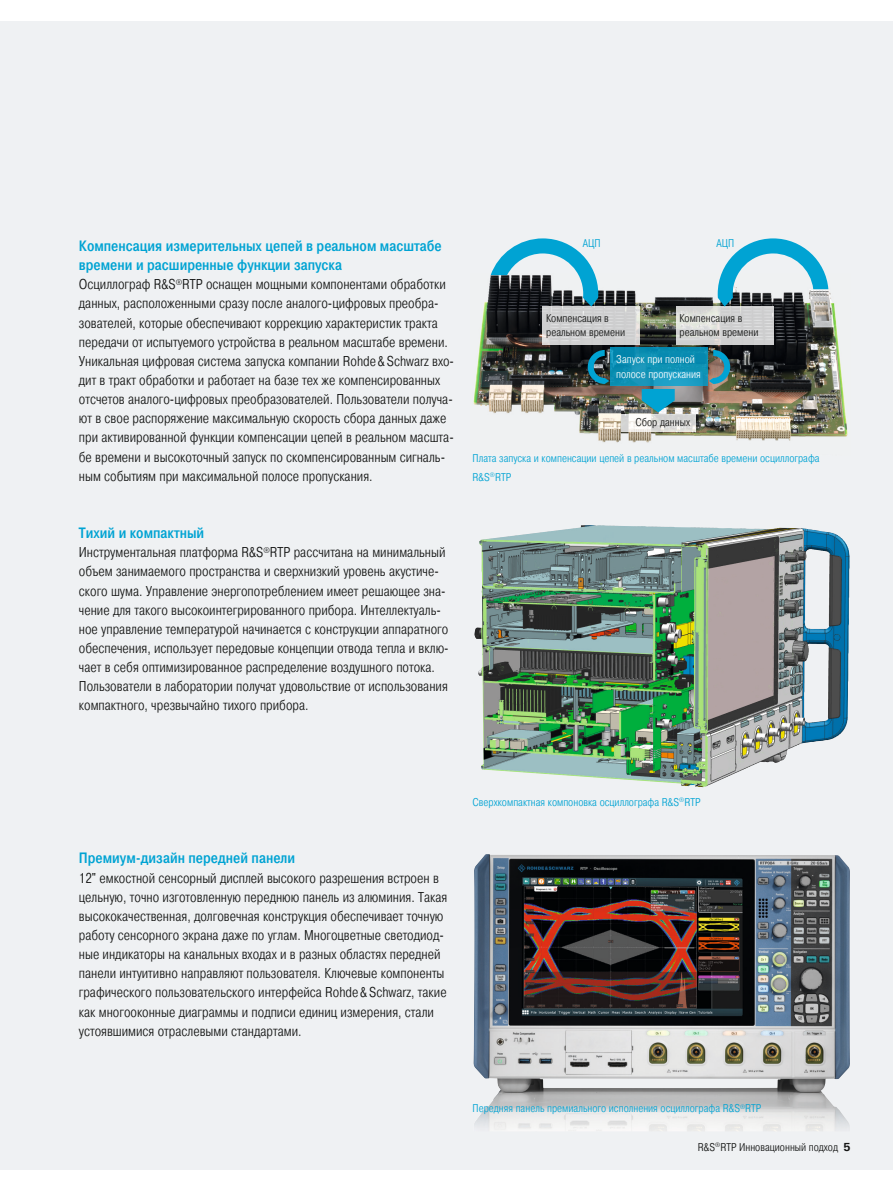
<style>
.page{position:relative;width:893px;height:1191px;background:#fff}
.page>*{position:absolute;margin:0;border:0;box-sizing:border-box;transform-origin:0 0}
.t1{font:500 15px/19.2px "Pragmatica Cond";color:#00a3d3}
.t2{font:300 14.25px/19.2px "Pragmatica Cond";color:#131413}
.t3{font:300 11.25px/19.2px "Pragmatica Cond";color:#00a3d3}
.t4{font:300 11.25px/14.2px "Pragmatica Cond";color:#131413}
.t5{font:300 11.25px/14.2px "Pragmatica Cond";color:#fff}
.s1{font-family:"Linotype Univers 630";font-weight:700}
</style>
<div class="page">
<div style="left:0;top:21px;width:893px;height:1148px;background:#eff1f3"></div>
<img style="left:474px;top:1092px;width:375px;height:39px">
<img style="left:473px;top:854px;width:377px;height:238px">
<img style="left:474px;top:525px;width:320px;height:262px">
<img style="left:473px;top:274px;width:375px;height:169px">
<svg style="left:642px;top:389px;width:33px;height:23px"></svg>
<svg style="left:676px;top:306px;width:98px;height:39px;background:#d5d5d4"></svg>
<svg style="left:542px;top:306px;width:98px;height:39px;background:#d1d1d2"></svg>
<svg style="left:610px;top:348px;width:97px;height:38px;background:#0f91b6"></svg>
<svg style="left:621px;top:414px;width:74px;height:18px"></svg>
<svg style="left:709px;top:350px;width:21px;height:34px"></svg>
<svg style="left:588px;top:350px;width:21px;height:34px"></svg>
<svg style="left:718px;top:238px;width:110px;height:68px"></svg>
<svg style="left:491px;top:238px;width:107px;height:68px"></svg>
<p class="t1" style="left:79px;top:236px;width:364px">Компенсация измерительных цепей в реальном масштабе времени и расширенные функции запуска</p>
<p class="t2" style="left:79px;top:275px;width:377px">Осциллограф R&amp;S<sup>®</sup>RTP оснащен мощными компонентами обработки данных, расположенными сразу после аналого-цифровых преобра&shy;зователей, которые обеспечивают коррекцию характеристик тракта передачи от испытуемого устройства в реальном масштабе времени.<br>Уникальная цифровая система запуска компании Rohde&amp;Schwarz вхо&shy;дит в тракт обработки и работает на базе тех же компенсированных отсчетов аналого-цифровых преобразователей. Пользователи получа&shy;ют в свое распоряжение максимальную скорость сбора данных даже при активированной функции компенсации цепей в реальном масшта&shy;бе времени и высокоточный запуск по скомпенсированным сигналь&shy;ным событиям при максимальной полосе пропускания.</p>
<p class="t1" style="left:79px;top:523px;width:127px">Тихий и компактный</p>
<p class="t2" style="left:79px;top:543px;width:371px">Инструментальная платформа R&amp;S<sup>®</sup>RTP рассчитана на минимальный объем занимаемого пространства и сверхнизкий уровень акустиче&shy;ского шума. Управление энергопотреблением имеет решающее зна&shy;чение для такого высокоинтегрированного прибора. Интеллектуаль&shy;ное управление температурой начинается с конструкции аппаратного обеспечения, использует передовые концепции отвода тепла и вклю&shy;чает в себя оптимизированное распределение воздушного потока.<br>Пользователи в лаборатории получат удовольствие от использования компактного, чрезвычайно тихого прибора.</p>
<p class="t3" style="left:583px;top:233px;width:19px">АЦП</p>
<p class="t3" style="left:717px;top:233px;width:19px">АЦП</p>
<p class="t4" style="left:546px;top:311px;width:80px">Компенсация в реальном времени</p>
<p class="t5" style="left:616px;top:353px;width:86px">Запуск при полной полосе пропускания</p>
<p class="t4" style="left:635px;top:415px;width:56px">Сбор данных</p>
<p class="t4" style="left:680px;top:311px;width:80px">Компенсация в реальном времени</p>
<p class="t3" style="left:473px;top:448px;width:349px">Плата запуска и компенсации цепей в реальном масштабе времени осциллографа<br>R&amp;S<sup>®</sup>RTP</p>
<p class="t1" style="left:79px;top:849px;width:218px">Премиум-дизайн передней панели</p>
<p class="t2" style="left:79px;top:868px;width:370px">12" емкостной сенсорный дисплей высокого разрешения встроен в цельную, точно изготовленную переднюю панель из алюминия. Такая высококачественная, долговечная конструкция обеспечивает точную работу сенсорного экрана даже по углам. Многоцветные светодиод&shy;ные индикаторы на канальных входах и в разных областях передней панели интуитивно направляют пользователя. Ключевые компоненты графического пользовательского интерфейса Rohde &amp;Schwarz, такие как многооконные диаграммы и подписи единиц измерения, стали устоявшимися отраслевыми стандартами.</p>
<p class="t3" style="left:473px;top:792px;width:229px">Сверхкомпактная компоновка осциллографа R&amp;S<sup>®</sup>RTP</p>
<p class="t3" style="left:473px;top:1099px;width:290px">Передняя панель премиального исполнения осциллографа R&amp;S<sup>®</sup>RTP</p>
<p class="t4" style="left:698px;top:1139px;width:154px">R&amp;S<sup>®</sup>RTP Инновационный подход <span class="s1">5</span></p>
</div>
